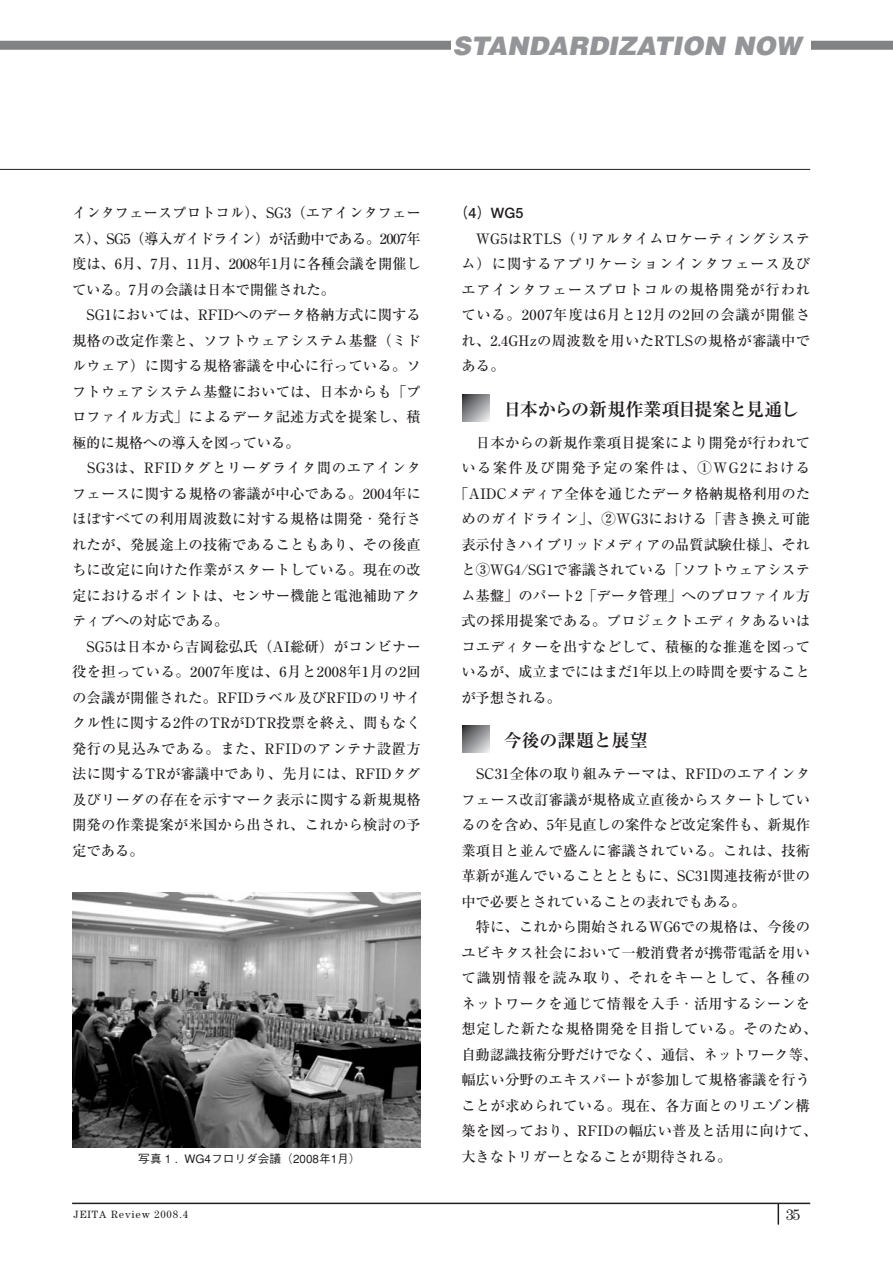
<style>
.page{position:relative;width:893px;height:1263px;background:#fff}
.page>*{position:absolute;margin:0;border:0;box-sizing:border-box;transform-origin:0 0}
.t1{font:italic 900 25.5px "Helvetica";color:#939598}
.t2{font:700 18px "Ryumin";letter-spacing:-.035em;color:#231f20}
.t3{font:700 18px "Ryumin";color:#231f20}
.t4{font:15px "Century SSK";color:#231f20}
.t5{font:500 14.4px/25.5px "Ryumin";letter-spacing:.015em;color:#231f20;text-align:justify}
.t6{font:500 14.4px "Ryumin";letter-spacing:-.01em;color:#231f20}
.t7{font:500 14.4px "Ryumin";letter-spacing:-.005em;color:#231f20}
.t8{font:500 14.4px "Ryumin";letter-spacing:.095em;color:#231f20}
.t9{font:700 14.4px "Futo Go B101";color:#231f20}
.t10{font:500 11.7px "Gothic BBB";color:#231f20}
.t11{font:10.5px "Century SSK";letter-spacing:.09em;color:#231f20}
</style>
<div class="page">
<div style="left:0;top:41px;width:892px;height:9px;background:#808284"></div>
<hr style="left:0;top:169px;width:810px;height:1px;background:#231f20">
<div style="left:451px;top:27px;width:359px;height:42px;background:#fff"></div>
<hr style="left:72px;top:1203px;width:738px;height:1px;background:#231f20">
<hr style="left:777px;top:1203px;width:2px;height:22px;background:#231f20">
<svg style="left:463px;top:726px;width:27px;height:27px"></svg>
<svg style="left:463px;top:394px;width:27px;height:27px"></svg>
<img style="left:72px;top:892px;width:349px;height:255px">
<h1 class="t1" style="left:452px;top:37px;width:350px">STANDARDIZATION NOW</h1>
<p class="t5" style="left:72px;top:202px;width:350px">インタフェースプロトコル）、SG3（エアインタフェース）、SG5（導入ガイドライン）が活動中である。2007年度は、6月、7月、11月、2008年1月に各種会議を開催している。7月の会議は日本で開催された。</p>
<p class="t5" style="left:72px;top:304px;width:350px;text-indent:14px">SG1においては、RFIDへのデータ格納方式に関する規格の改定作業と、ソフトウェアシステム基盤（ミドルウェア）に関する規格審議を中心に行っている。ソフトウェアシステム基盤においては、日本からも「プロファイル方式」によるデータ記述方式を提案し、積極的に規格への導入を図っている。</p>
<p class="t5" style="left:72px;top:457px;width:350px;text-indent:15px">SG3は、RFIDタグとリーダライタ間のエアインタフェースに関する規格の審議が中心である。2004年にほぼすべての利用周波数に対する規格は開発・発行されたが、発展途上の技術であることもあり、その後直ちに改定に向けた作業がスタートしている。現在の改定におけるポイントは、センサー機能と電池補助アクティブへの対応である。</p>
<p class="t5" style="left:72px;top:636px;width:350px;text-indent:14px">SG5は日本から吉岡稔弘氏（AI総研）がコンビナー役を担っている。2007年度は、6月と2008年1月の2回の会議が開催された。RFIDラベル及びRFIDのリサイクル性に関する2件のTRがDTR投票を終え、間もなく発行の見込みである。また、RFIDのアンテナ設置方法に関するTRが審議中であり、先月には、RFIDタグ及びリーダの存在を示すマーク表示に関する新規規格開発の作業提案が米国から出され、これから検討の予定である。</p>
<p class="t10" style="left:138px;top:1154px;width:224px">写真 1 . WG4フロリダ会議（2008年1月）</p>
<p class="t9" style="left:454px;top:207px;width:71px">（4）WG5</p>
<p class="t5" style="left:461px;top:228px;width:350px;text-indent:14px">WG5はRTLS（リアルタイムロケーティングシステム）に関するアプリケーションインタフェース及びエアインタフェースプロトコルの規格開発が行われている。2007年度は6月と12月の2回の会議が開催され、2.4GHzの周波数を用いたRTLSの規格が審議中である。</p>
<p class="t2" style="left:503px;top:403px;width:297px">日本からの新規作業項目提案と見通し</p>
<p class="t5" style="left:476px;top:432px;width:336px">日本からの新規作業項目提案により開発が行われて</p>
<p class="t8" style="left:461px;top:463px;width:350px">いる案件及び開発予定の案件は、①WG2における</p>
<p class="t5" style="left:454px;top:483px;width:357px">「AIDCメディア全体を通じたデータ格納規格利用のた</p>
<p class="t5" style="left:461px;top:508px;width:350px">めのガイドライン」、②WG3における「書き換え可能</p>
<p class="t6" style="left:461px;top:539px;width:350px">表示付きハイブリッドメディアの品質試験仕様」、それ</p>
<p class="t7" style="left:461px;top:565px;width:350px">と③WG4/SG1で審議されている「ソフトウェアシステ</p>
<p class="t6" style="left:461px;top:590px;width:350px">ム基盤」のパート2「データ管理」へのプロファイル方</p>
<p class="t5" style="left:461px;top:610px;width:350px">式の採用提案である。プロジェクトエディタあるいは</p>
<p class="t5" style="left:461px;top:636px;width:350px">コエディターを出すなどして、積極的な推進を図って</p>
<p class="t6" style="left:461px;top:667px;width:350px">いるが、成立までにはまだ1年以上の時間を要すること</p>
<p class="t5" style="left:461px;top:687px;width:101px">が予想される。</p>
<p class="t3" style="left:503px;top:734px;width:146px">今後の課題と展望</p>
<p class="t5" style="left:461px;top:763px;width:350px;text-indent:15px">SC31全体の取り組みテーマは、RFIDのエアインタフェース改訂審議が規格成立直後からスタートしているのを含め、5年見直しの案件など改定案件も、新規作業項目と並んで盛んに審議されている。これは、技術革新が進んでいることとともに、SC31関連技術が世の中で必要とされていることの表れでもある。</p>
<p class="t5" style="left:461px;top:916px;width:357px;text-align:left;text-indent:14px">特に、これから開始されるWG6での規格は、今後のユビキタス社会において一般消費者が携帯電話を用いて識別情報を読み取り、それをキーとして、各種のネットワークを通じて情報を入手・活用するシーンを想定した新たな規格開発を目指している。そのため、自動認識技術分野だけでなく、通信、ネットワーク等、幅広い分野のエキスパートが参加して規格審議を行うことが求められている。現在、各方面とのリエゾン構築を図っており、RFIDの幅広い普及と活用に向けて、大きなトリガーとなることが期待される。</p>
<p class="t11" style="left:74px;top:1211px;width:116px">JEITA Review 2008.4</p>
<p class="t4" style="left:786px;top:1209px;width:15px">35</p>
</div>
